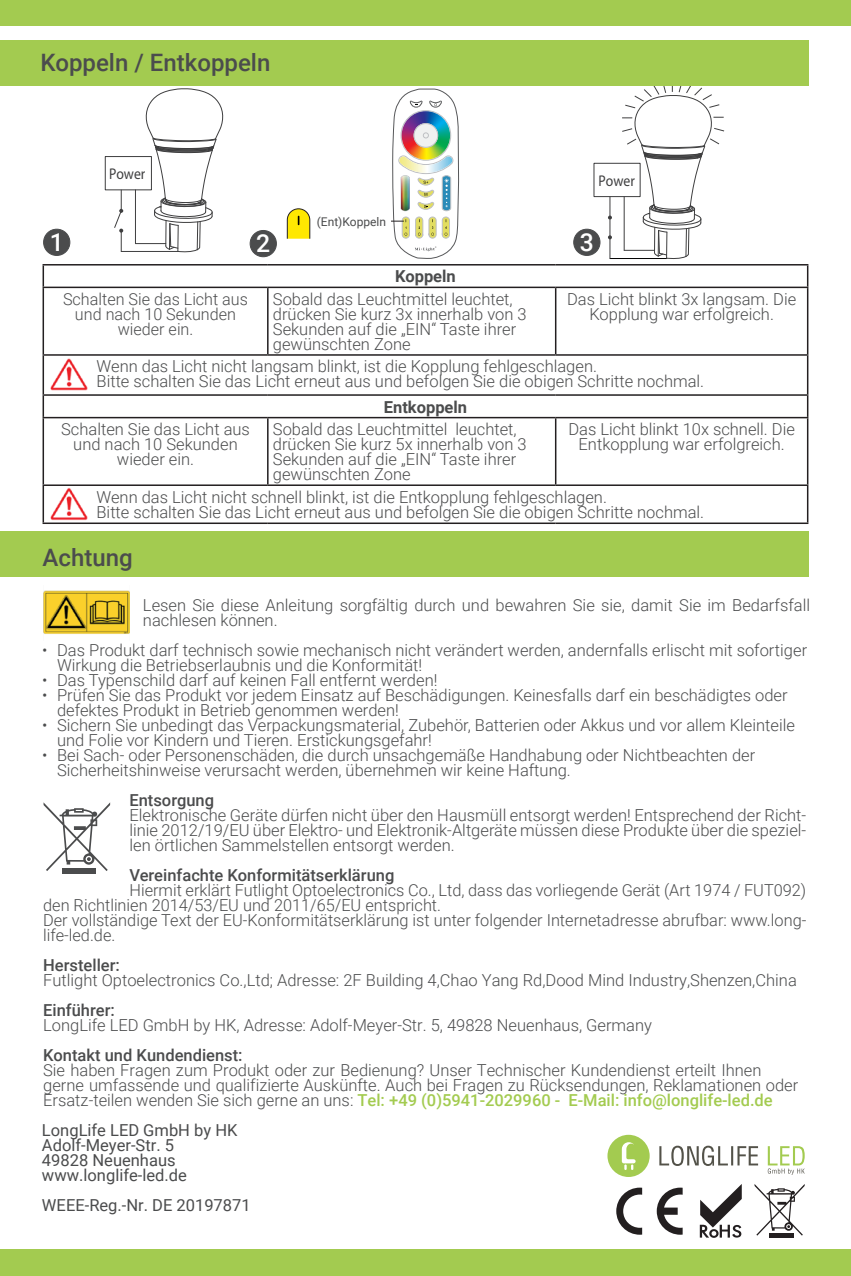
<style>
.page{position:relative;width:851px;height:1276px;background:#fff}
.page>*{position:absolute;margin:0;border:0;box-sizing:border-box;transform-origin:0 0}
.t1{font:500 24.9px "Roboto";color:#fff}
.t2{font:500 24px "Roboto";color:#4b4c4d}
.t3{font:300 16.5px/15px "Roboto";color:#4b4c4d}
.t4{font:16.5px/15px "Roboto";color:#4b4c4d}
.t5{font:500 16.5px "Roboto";color:#4b4c4d}
.t6{font:700 16.5px "Roboto";color:#4b4c4d}
.t7{font:300 15.6px "Helvetica";color:#3e3e3f;scale:.88 1}
.t8{font:300 12.9px "Source Han Sans CN";color:#3e3e3f}
.t9{font:12px "Roboto";color:#4b4c4d}
.s1{font-weight:500;color:#a3cb50}
</style>
<div class="page">
<svg style="left:144px;top:88px;width:80px;height:164px"></svg>
<hr style="left:135px;top:243px;width:31px;height:1px;background:#3e3e3f">
<hr style="left:121px;top:251px;width:57px;height:1px;background:#3e3e3f">
<hr style="left:135px;top:190px;width:1px;height:54px;background:#3e3e3f">
<div style="left:105px;top:156px;width:47px;height:34px;border:1px solid #3e3e3f"></div>
<svg style="left:114px;top:190px;width:9px;height:61px"></svg>
<hr style="left:610px;top:258px;width:56px;height:1px;background:#000">
<div style="left:593px;top:163px;width:47px;height:34px;border:1px solid #3e3e3f"></div>
<svg style="left:608px;top:197px;width:4px;height:61px"></svg>
<svg style="left:621px;top:86px;width:103px;height:173px"></svg>
<svg style="left:286px;top:208px;width:24px;height:31px"></svg>
<img style="left:391px;top:88px;width:68px;height:171px">
<div style="left:0;top:0;width:850px;height:26px;background:#a3cb50"></div>
<div style="left:0;top:1249px;width:850px;height:27px;background:#a3cb50"></div>
<div style="left:0;top:41px;width:808px;height:45px;background:#a3cb50"></div>
<div style="left:44px;top:229px;width:26px;height:26px;background:#4b4c4d;border-radius:50%"></div>
<div style="left:43px;top:229px;width:27px;height:27px;border:1px solid #4b4c4d;border-radius:50%"></div>
<div style="left:573px;top:229px;width:27px;height:26px;background:#4b4c4d;border-radius:50%"></div>
<div style="left:573px;top:229px;width:27px;height:27px;border:1px solid #4b4c4d;border-radius:50%"></div>
<div style="left:250px;top:230px;width:26px;height:27px;background:#4b4c4d;border-radius:50%"></div>
<div style="left:250px;top:230px;width:26px;height:27px;border:1px solid #4b4c4d;border-radius:50%"></div>
<div style="left:0;top:531px;width:808px;height:45px;background:#a3cb50"></div>
<img style="left:43px;top:590px;width:86px;height:44px">
<svg style="left:43px;top:802px;width:67px;height:69px"></svg>
<div style="left:62px;top:868px;width:33px;height:6px;background:#4b4c4d"></div>
<hr style="left:43px;top:264px;width:225px;height:1px;background:#231f20">
<svg style="left:43px;top:265px;width:1px;height:22px"></svg>
<hr style="left:268px;top:264px;width:287px;height:1px;background:#231f20">
<hr style="left:555px;top:264px;width:253px;height:1px;background:#231f20">
<hr style="left:806px;top:265px;width:2px;height:22px;background:#231f20">
<hr style="left:43px;top:287px;width:225px;height:1px;background:#231f20">
<hr style="left:43px;top:288px;width:1px;height:66px;background:#231f20">
<hr style="left:268px;top:287px;width:287px;height:1px;background:#231f20">
<hr style="left:267px;top:288px;width:1px;height:66px;background:#231f20">
<hr style="left:555px;top:287px;width:253px;height:1px;background:#231f20">
<hr style="left:555px;top:288px;width:1px;height:66px;background:#231f20">
<hr style="left:806px;top:288px;width:2px;height:66px;background:#231f20">
<hr style="left:43px;top:354px;width:225px;height:2px;background:#231f20">
<hr style="left:43px;top:356px;width:1px;height:38px;background:#231f20">
<hr style="left:268px;top:354px;width:287px;height:2px;background:#231f20">
<hr style="left:555px;top:354px;width:253px;height:2px;background:#231f20">
<hr style="left:806px;top:356px;width:2px;height:38px;background:#231f20">
<hr style="left:43px;top:394px;width:225px;height:2px;background:#231f20">
<svg style="left:43px;top:396px;width:1px;height:21px"></svg>
<hr style="left:268px;top:394px;width:287px;height:2px;background:#231f20">
<hr style="left:555px;top:394px;width:253px;height:2px;background:#231f20">
<hr style="left:806px;top:396px;width:2px;height:21px;background:#231f20">
<hr style="left:43px;top:417px;width:225px;height:1px;background:#231f20">
<hr style="left:43px;top:418px;width:1px;height:66px;background:#231f20">
<hr style="left:268px;top:417px;width:287px;height:1px;background:#231f20">
<hr style="left:267px;top:418px;width:1px;height:66px;background:#231f20">
<hr style="left:555px;top:417px;width:253px;height:1px;background:#231f20">
<hr style="left:555px;top:418px;width:1px;height:66px;background:#231f20">
<hr style="left:806px;top:418px;width:2px;height:66px;background:#231f20">
<hr style="left:43px;top:484px;width:225px;height:2px;background:#231f20">
<hr style="left:43px;top:486px;width:1px;height:36px;background:#231f20">
<hr style="left:268px;top:484px;width:287px;height:2px;background:#231f20">
<hr style="left:555px;top:484px;width:253px;height:2px;background:#231f20">
<hr style="left:806px;top:486px;width:2px;height:36px;background:#231f20">
<hr style="left:43px;top:522px;width:225px;height:2px;background:#231f20">
<hr style="left:268px;top:522px;width:287px;height:2px;background:#231f20">
<hr style="left:555px;top:522px;width:253px;height:2px;background:#231f20">
<img style="left:50px;top:358px;width:38px;height:33px">
<img style="left:50px;top:488px;width:38px;height:33px">
<svg style="left:659px;top:1145px;width:99px;height:21px"></svg>
<svg style="left:767px;top:1146px;width:37px;height:28px"></svg>
<div style="left:607px;top:1134px;width:42px;height:43px;background:#a3cb50;border-radius:50%"></div>
<svg style="left:621px;top:1142px;width:14px;height:28px"></svg>
<svg style="left:616px;top:1187px;width:26px;height:47px"></svg>
<svg style="left:656px;top:1187px;width:26px;height:47px"></svg>
<svg style="left:699px;top:1184px;width:42px;height:53px"></svg>
<svg style="left:754px;top:1184px;width:50px;height:51px"></svg>
<hr style="left:768px;top:1233px;width:25px;height:4px;background:#231f20">
<h2 class="t2" style="left:41px;top:45px;width:231px">Koppeln / Entkoppeln</h2>
<p class="t7" style="left:109px;top:164px;width:43px">Power</p>
<p class="t8" style="left:315px;top:212px;width:69px">Link/Unlink</p>
<p class="t9" style="left:317px;top:213px;width:71px">(Ent)Koppeln</p>
<p class="t7" style="left:598px;top:171px;width:43px">Power</p>
<h1 class="t1" style="left:50px;top:225px;width:16px">1</h1>
<h1 class="t1" style="left:256px;top:226px;width:16px">2</h1>
<h1 class="t1" style="left:580px;top:225px;width:16px">3</h1>
<p class="t6" style="left:395px;top:265px;width:62px">Koppeln</p>
<p class="t3" style="left:63px;top:291px;width:186px;text-align:center">Schalten Sie das Licht aus und nach 10 Sekunden wieder ein.</p>
<p class="t3" style="left:273px;top:291px;width:255px">Sobald das Leuchtmittel leuchtet, drücken Sie kurz 3x innerhalb von 3<br>Sekunden auf die „EIN“ Taste ihrer gewünschten Zone</p>
<p class="t3" style="left:567px;top:291px;width:230px;text-align:center">Das Licht blinkt 3x langsam. Die<br>Kopplung war erfolgreich.</p>
<p class="t3" style="left:96px;top:358px;width:609px">Wenn das Licht nicht langsam blinkt, ist die Kopplung fehlgeschlagen.<br>Bitte schalten Sie das Licht erneut aus und befolgen Sie die obigen Schritte nochmal.</p>
<p class="t6" style="left:384px;top:395px;width:85px">Entkoppeln</p>
<p class="t3" style="left:61px;top:421px;width:190px;text-align:center">Schalten Sie das Licht aus und nach 10 Sekunden wieder ein.</p>
<p class="t3" style="left:273px;top:421px;width:255px">Sobald das Leuchtmittel leuchtet, drücken Sie kurz 5x innerhalb von 3<br>Sekunden auf die „EIN“ Taste ihrer gewünschten Zone</p>
<p class="t3" style="left:568px;top:421px;width:228px;text-align:center">Das Licht blinkt 10x schnell. Die<br>Entkopplung war erfolgreich.</p>
<p class="t3" style="left:96px;top:489px;width:609px">Wenn das Licht nicht schnell blinkt, ist die Entkopplung fehlgeschlagen.<br>Bitte schalten Sie das Licht erneut aus und befolgen Sie die obigen Schritte nochmal.</p>
<h2 class="t2" style="left:43px;top:540px;width:92px">Achtung</h2>
<p class="t3" style="left:143px;top:597px;width:668px">Lesen Sie diese Anleitung sorgfältig durch und bewahren Sie sie, damit Sie im Bedarfsfall nachlesen können.</p>
<p class="t3" style="left:57px;top:642px;width:751px;text-indent:-15px">• Das Produkt darf technisch sowie mechanisch nicht verändert werden, andernfalls erlischt mit sofortiger<br>Wirkung die Betriebserlaubnis und die Konformität!</p>
<p class="t3" style="left:42px;top:672px;width:397px">• Das Typenschild darf auf keinen Fall entfernt werden!</p>
<p class="t3" style="left:57px;top:687px;width:731px;text-indent:-15px">• Prüfen Sie das Produkt vor jedem Einsatz auf Beschädigungen. Keinesfalls darf ein beschädigtes oder defektes Produkt in Betrieb genommen werden!</p>
<p class="t3" style="left:57px;top:717px;width:739px;text-indent:-15px">• Sichern Sie unbedingt das Verpackungsmaterial, Zubehör, Batterien oder Akkus und vor allem Kleinteile und Folie vor Kindern und Tieren. Erstickungsgefahr!</p>
<p class="t3" style="left:57px;top:747px;width:699px;text-indent:-15px">• Bei Sach- oder Personenschäden, die durch unsachgemäße Handhabung oder Nichtbeachten der<br>Sicherheitshinweise verursacht werden, übernehmen wir keine Haftung.</p>
<p class="t5" style="left:129px;top:788px;width:86px">Entsorgung</p>
<p class="t3" style="left:129px;top:807px;width:678px;text-align:justify">Elektronische Geräte dürfen nicht über den Hausmüll entsorgt werden! Entsprechend der Richt&shy;linie 2012/19/EU über Elektro- und Elektronik-Altgeräte müssen diese Produkte über die speziel&shy;len örtlichen Sammelstellen entsorgt werden.</p>
<p class="t5" style="left:129px;top:863px;width:266px">Vereinfachte Konformitätserklärung</p>
<p class="t3" style="left:43px;top:882px;width:764px;text-indent:86px">Hiermit erklärt Futlight Optoelectronics Co., Ltd, dass das vorliegende Gerät (Art 1974 / FUT092) den Richtlinien 2014/53/EU und 2011/65/EU entspricht.<br>Der vollständige Text der EU-Konformitätserklärung ist unter folgender Internetadresse abrufbar: www.long&shy;life-led.de.</p>
<p class="t5" style="left:43px;top:953px;width:78px">Hersteller:</p>
<p class="t3" style="left:43px;top:972px;width:755px">Futlight Optoelectronics Co.,Ltd; Adresse: 2F Building 4,Chao Yang Rd,Dood Mind Industry,Shenzen,China</p>
<p class="t5" style="left:43px;top:998px;width:73px">Einführer:</p>
<p class="t3" style="left:43px;top:1017px;width:610px">LongLife LED GmbH by HK, Adresse: Adolf-Meyer-Str. 5, 49828 Neuenhaus, Germany</p>
<p class="t5" style="left:43px;top:1043px;width:201px">Kontakt und Kundendienst:</p>
<p class="t3" style="left:43px;top:1062px;width:756px">Sie haben Fragen zum Produkt oder zur Bedienung? Unser Technischer Kundendienst erteilt Ihnen gerne umfassende und qualifizierte Auskünfte. Auch bei Fragen zu Rücksendungen, Reklamationen oder<br>Ersatz-teilen wenden Sie sich gerne an uns: <span class="s1">Tel: +49 (0)5941-2029960 - E-Mail: info@longlife-led.de</span></p>
<p class="t4" style="left:42px;top:1122px;width:197px">LongLife LED GmbH by HK<br>Adolf-Meyer-Str. 5<br>49828 Neuenhaus www.longlife-led.de</p>
<p class="t4" style="left:42px;top:1197px;width:210px">WEEE-Reg.-Nr. DE 20197871</p>
</div>
